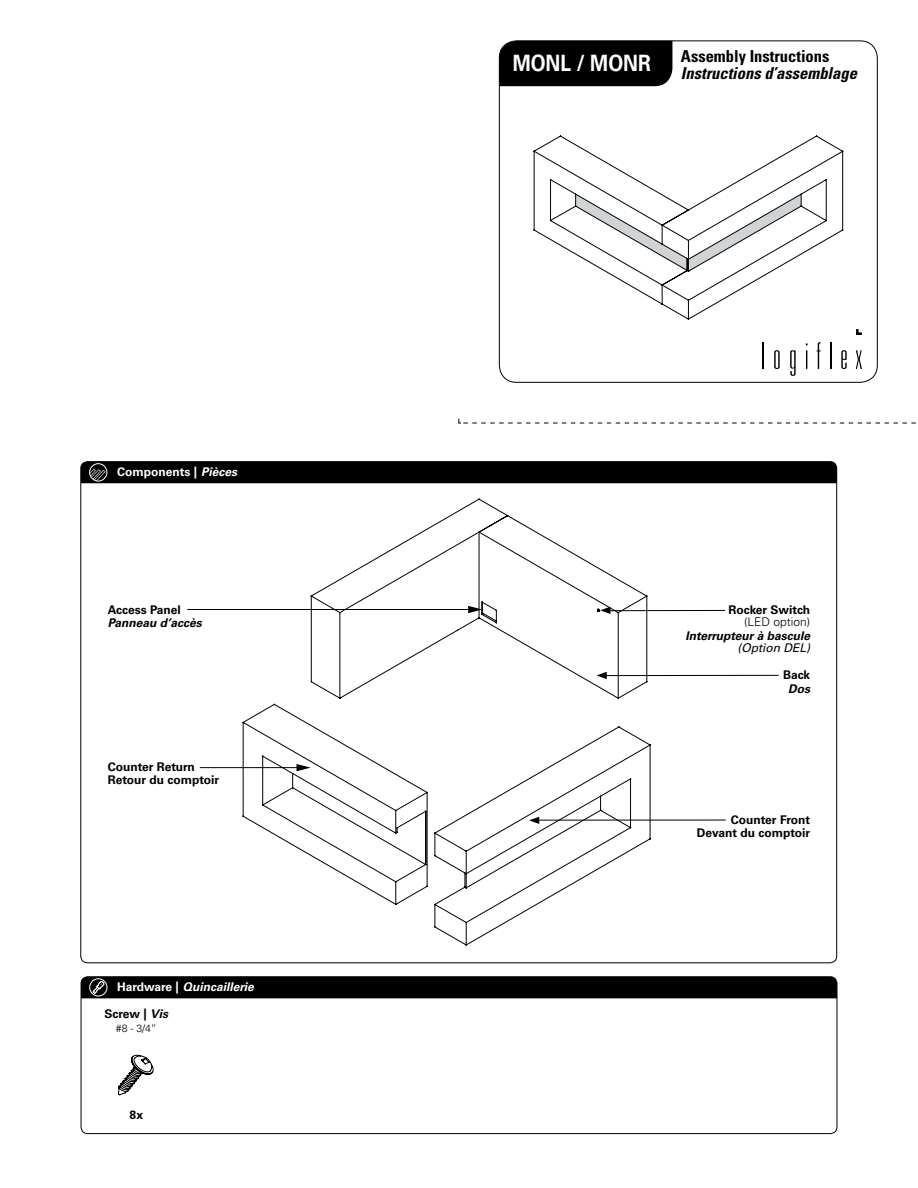
<style>
.page{position:relative;width:918px;height:1188px;background:#fff}
.page>*{position:absolute;margin:0;border:0;box-sizing:border-box;transform-origin:0 0}
.t1{font:700 22.5px "Univers LT";color:#fff;scale:.85 1}
.t2{font:italic 700 condensed 16.5px "Univers LT";color:#000}
.t3{font:700 condensed 16.5px "Univers LT";color:#000}
.t4{font:700 12px/13.5px "Univers LT";color:#000;text-align:right}
.t5{font:italic 700 12px "Univers LT";color:#000}
.t6{font:italic 700 12px "Univers CE";color:#fff}
.t7{font:700 12px "Univers CE";color:#fff}
.t8{font:700 12px "Univers CE";color:#000}
.t9{font:300 12px "Univers LT";color:#000}
.t10{font:italic 12px "Univers LT";color:#000}
.t11{font:300 10.5px "Univers CE";color:#000}
.s1{font-style:italic}
.s2{font-style:normal}
</style>
<div class="page">
<div style="left:81px;top:462px;width:756px;height:21px;background:#000"></div>
<div style="left:89px;top:463px;width:18px;height:18px;border:1px solid #fff;border-radius:50%"></div>
<div style="left:81px;top:976px;width:756px;height:158px;border:1px solid #000;border-radius:7px"></div>
<div style="left:81px;top:977px;width:756px;height:21px;background:#000"></div>
<div style="left:499px;top:42px;width:173px;height:44px;background:#000"></div>
<div style="left:499px;top:40px;width:379px;height:343px;border:1px solid #000;border-radius:17px"></div>
<hr style="left:762px;top:342px;width:2px;height:27px;background:#000">
<svg style="left:774px;top:350px;width:6px;height:19px"></svg>
<svg style="left:790px;top:350px;width:6px;height:26px"></svg>
<svg style="left:806px;top:343px;width:2px;height:26px"></svg>
<svg style="left:817px;top:342px;width:4px;height:27px"></svg>
<svg style="left:830px;top:342px;width:1px;height:27px"></svg>
<svg style="left:841px;top:350px;width:6px;height:19px"></svg>
<svg style="left:856px;top:350px;width:6px;height:19px"></svg>
<svg style="left:856px;top:329px;width:6px;height:6px"></svg>
<svg style="left:118px;top:1054px;width:36px;height:41px"></svg>
<svg style="left:533px;top:135px;width:311px;height:185px"></svg>
<svg style="left:242px;top:704px;width:409px;height:242px"></svg>
<svg style="left:311px;top:498px;width:337px;height:201px"></svg>
<svg style="left:459px;top:419px;width:457px;height:5px"></svg>
<hr style="left:532px;top:820px;width:194px;height:1px;background:#000">
<svg style="left:529px;top:817px;width:10px;height:7px"></svg>
<hr style="left:200px;top:767px;width:106px;height:1px;background:#000">
<svg style="left:297px;top:764px;width:14px;height:7px"></svg>
<hr style="left:187px;top:609px;width:283px;height:1px;background:#000">
<svg style="left:468px;top:606px;width:14px;height:7px"></svg>
<hr style="left:608px;top:610px;width:117px;height:1px;background:#000">
<svg style="left:600px;top:607px;width:10px;height:7px"></svg>
<hr style="left:600px;top:675px;width:179px;height:1px;background:#000">
<svg style="left:596px;top:672px;width:11px;height:7px"></svg>
<p class="t7" style="left:117px;top:465px;width:121px">Components | <span class="s1">Pièces</span></p>
<p class="t4" style="left:108px;top:603px;width:75px">Access Panel</p>
<p class="t5" style="left:108px;top:616px;width:96px">Panneau d’accès</p>
<p class="t4" style="left:108px;top:760px;width:113px;text-align:left">Counter Return<br>Retour du comptoir</p>
<p class="t6" style="left:117px;top:980px;width:138px"><span class="s2">Hardware |</span> Quincaillerie</p>
<p class="t8" style="left:105px;top:1007px;width:65px">Screw | <span class="s1">Vis</span></p>
<p class="t11" style="left:116px;top:1022px;width:42px">#8 - 3/4”</p>
<p class="t8" style="left:130px;top:1107px;width:15px">8x</p>
<h1 class="t1" style="left:513px;top:50px;width:164px">MONL / MONR</h1>
<h2 class="t3" style="left:681px;top:46px;width:150px">Assembly Instructions</h2>
<h2 class="t2" style="left:681px;top:63px;width:177px">Instructions d’assemblage</h2>
<p class="t4" style="left:729px;top:603px;width:83px">Rocker Switch</p>
<p class="t9" style="left:744px;top:615px;width:68px">(LED option)</p>
<p class="t5" style="left:686px;top:628px;width:126px">Interrupteur à bascule</p>
<p class="t10" style="left:737px;top:640px;width:74px">(Option DEL)</p>
<p class="t4" style="left:783px;top:668px;width:29px">Back</p>
<p class="t5" style="left:788px;top:681px;width:23px">Dos</p>
<p class="t4" style="left:697px;top:813px;width:115px">Counter Front<br>Devant du comptoir</p>
</div>
